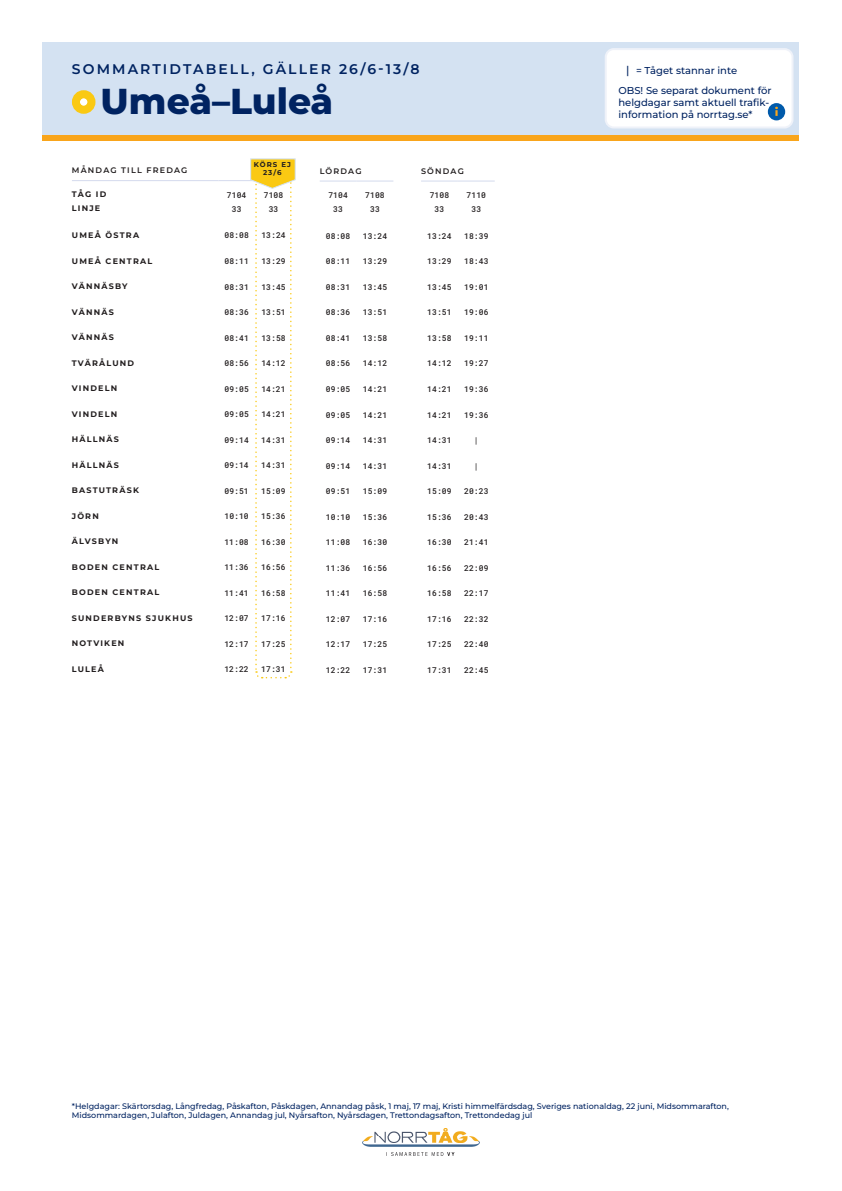
<style>
.page{position:relative;width:842px;height:1191px;background:#fff}
.page>*{position:absolute;margin:0;border:0;box-sizing:border-box;transform-origin:0 0}
.t1{font:100 36px "Montserrat";color:#002361}
.t2{font:100 14px "Montserrat";letter-spacing:.15em;color:#002361}
.t3{font:500 10px/12px "Montserrat";color:#002361}
.t4{font:500 8px "Roboto Mono";letter-spacing:.01em;color:#231f20}
.t5{font:500 8px/9.6px "Montserrat";color:#002361}
.t6{font:100 8px "Montserrat";letter-spacing:.15em;color:#231f20}
.t7{font:100 7px/8.2px "Montserrat";letter-spacing:.15em;color:#231f20;text-align:center}
.s1{font-size:11px}
</style>
<div class="page">
<div style="left:43px;top:43px;width:756px;height:92px;background:#d4e2f2"></div>
<div style="left:43px;top:135px;width:756px;height:6px;background:#f9a51b"></div>
<img style="left:363px;top:1128px;width:116px;height:27px">
<hr style="left:72px;top:180px;width:146px;height:1px;background:#d4daed">
<hr style="left:218px;top:180px;width:37px;height:1px;background:#d4daed">
<hr style="left:320px;top:180px;width:37px;height:1px;background:#d4daed">
<hr style="left:357px;top:180px;width:36px;height:1px;background:#d4daed">
<hr style="left:421px;top:180px;width:37px;height:1px;background:#d4daed">
<hr style="left:458px;top:180px;width:37px;height:1px;background:#d4daed">
<div style="left:76px;top:94px;width:15px;height:16px;background:#fff;border-radius:50%"></div>
<div style="left:72px;top:90px;width:23px;height:24px;border:8px solid #fac913;border-radius:50%"></div>
<div style="left:606px;top:49px;width:186px;height:78px;background:#fff;border-radius:8px"></div>
<div style="left:605px;top:48px;width:188px;height:80px;border:2px solid #eff2f9;border-radius:8px"></div>
<div style="left:768px;top:103px;width:17px;height:17px;background:#015aaa;border-radius:50%"></div>
<svg style="left:775px;top:107px;width:3px;height:9px"></svg>
<svg style="left:250px;top:158px;width:46px;height:521px"></svg>
<h2 class="t2" style="left:72px;top:60px;width:349px">SOMMARTIDTABELL, GÄLLER 26/6-13/8</h2>
<h1 class="t1" style="left:101px;top:77px;width:234px">Umeå–Luleå</h1>
<p class="t7" style="left:254px;top:160px;width:39px">KÖRS EJ<br>23/6</p>
<p class="t6" style="left:72px;top:165px;width:117px">MÅNDAG TILL FREDAG</p>
<p class="t6" style="left:72px;top:189px;width:36px">TÅG ID</p>
<p class="t4" style="left:227px;top:189px;width:21px">7104</p>
<p class="t4" style="left:264px;top:189px;width:21px">7108</p>
<p class="t6" style="left:72px;top:203px;width:30px">LINJE</p>
<p class="t4" style="left:232px;top:203px;width:11px">33</p>
<p class="t4" style="left:269px;top:203px;width:11px">33</p>
<p class="t6" style="left:72px;top:230px;width:69px">UMEÅ ÖSTRA</p>
<p class="t4" style="left:225px;top:230px;width:26px">08:08</p>
<p class="t4" style="left:261px;top:230px;width:26px">13:24</p>
<p class="t6" style="left:72px;top:255px;width:82px">UMEÅ CENTRAL</p>
<p class="t4" style="left:225px;top:255px;width:26px">08:11</p>
<p class="t4" style="left:261px;top:255px;width:26px">13:29</p>
<p class="t6" style="left:72px;top:281px;width:57px">VÄNNÄSBY</p>
<p class="t4" style="left:224px;top:281px;width:26px">08:31</p>
<p class="t4" style="left:261px;top:281px;width:26px">13:45</p>
<p class="t6" style="left:72px;top:306px;width:43px">VÄNNÄS</p>
<p class="t4" style="left:224px;top:306px;width:26px">08:36</p>
<p class="t4" style="left:261px;top:306px;width:26px">13:51</p>
<p class="t6" style="left:72px;top:332px;width:43px">VÄNNÄS</p>
<p class="t4" style="left:224px;top:332px;width:26px">08:41</p>
<p class="t4" style="left:261px;top:332px;width:26px">13:58</p>
<p class="t6" style="left:72px;top:357px;width:64px">TVÄRÅLUND</p>
<p class="t4" style="left:224px;top:357px;width:26px">08:56</p>
<p class="t4" style="left:261px;top:357px;width:26px">14:12</p>
<p class="t6" style="left:72px;top:383px;width:47px">VINDELN</p>
<p class="t4" style="left:224px;top:383px;width:26px">09:05</p>
<p class="t4" style="left:261px;top:383px;width:26px">14:21</p>
<p class="t6" style="left:72px;top:408px;width:47px">VINDELN</p>
<p class="t4" style="left:224px;top:409px;width:26px">09:05</p>
<p class="t4" style="left:261px;top:409px;width:26px">14:21</p>
<p class="t6" style="left:72px;top:434px;width:49px">HÄLLNÄS</p>
<p class="t4" style="left:224px;top:434px;width:26px">09:14</p>
<p class="t4" style="left:261px;top:434px;width:26px">14:31</p>
<p class="t6" style="left:72px;top:459px;width:49px">HÄLLNÄS</p>
<p class="t4" style="left:224px;top:460px;width:26px">09:14</p>
<p class="t4" style="left:261px;top:460px;width:26px">14:31</p>
<p class="t6" style="left:72px;top:485px;width:69px">BASTUTRÄSK</p>
<p class="t4" style="left:224px;top:485px;width:26px">09:51</p>
<p class="t4" style="left:261px;top:485px;width:26px">15:09</p>
<p class="t6" style="left:72px;top:511px;width:29px">JÖRN</p>
<p class="t4" style="left:224px;top:511px;width:26px">10:10</p>
<p class="t4" style="left:261px;top:511px;width:26px">15:36</p>
<p class="t6" style="left:72px;top:536px;width:48px">ÄLVSBYN</p>
<p class="t4" style="left:224px;top:536px;width:26px">11:08</p>
<p class="t4" style="left:261px;top:536px;width:26px">16:30</p>
<p class="t6" style="left:72px;top:562px;width:89px">BODEN CENTRAL</p>
<p class="t4" style="left:224px;top:562px;width:26px">11:36</p>
<p class="t4" style="left:261px;top:562px;width:26px">16:56</p>
<p class="t6" style="left:72px;top:587px;width:89px">BODEN CENTRAL</p>
<p class="t4" style="left:224px;top:587px;width:26px">11:41</p>
<p class="t4" style="left:261px;top:587px;width:26px">16:58</p>
<p class="t6" style="left:72px;top:613px;width:122px">SUNDERBYNS SJUKHUS</p>
<p class="t4" style="left:224px;top:613px;width:26px">12:07</p>
<p class="t4" style="left:261px;top:613px;width:26px">17:16</p>
<p class="t6" style="left:72px;top:638px;width:54px">NOTVIKEN</p>
<p class="t4" style="left:224px;top:638px;width:26px">12:17</p>
<p class="t4" style="left:261px;top:638px;width:26px">17:25</p>
<p class="t6" style="left:72px;top:664px;width:34px">LULEÅ</p>
<p class="t4" style="left:224px;top:664px;width:26px">12:22</p>
<p class="t4" style="left:261px;top:664px;width:26px">17:31</p>
<p class="t6" style="left:320px;top:165px;width:43px">LÖRDAG</p>
<p class="t4" style="left:328px;top:189px;width:21px">7104</p>
<p class="t4" style="left:365px;top:189px;width:21px">7108</p>
<p class="t4" style="left:333px;top:204px;width:11px">33</p>
<p class="t4" style="left:370px;top:204px;width:11px">33</p>
<p class="t4" style="left:326px;top:230px;width:26px">08:08</p>
<p class="t4" style="left:363px;top:230px;width:26px">13:24</p>
<p class="t4" style="left:326px;top:256px;width:26px">08:11</p>
<p class="t4" style="left:363px;top:256px;width:26px">13:29</p>
<p class="t4" style="left:326px;top:281px;width:26px">08:31</p>
<p class="t4" style="left:363px;top:281px;width:26px">13:45</p>
<p class="t4" style="left:326px;top:307px;width:26px">08:36</p>
<p class="t4" style="left:363px;top:307px;width:26px">13:51</p>
<p class="t4" style="left:326px;top:332px;width:26px">08:41</p>
<p class="t4" style="left:363px;top:332px;width:26px">13:58</p>
<p class="t4" style="left:326px;top:358px;width:26px">08:56</p>
<p class="t4" style="left:363px;top:358px;width:26px">14:12</p>
<p class="t4" style="left:326px;top:383px;width:26px">09:05</p>
<p class="t4" style="left:363px;top:383px;width:26px">14:21</p>
<p class="t4" style="left:326px;top:409px;width:26px">09:05</p>
<p class="t4" style="left:363px;top:409px;width:26px">14:21</p>
<p class="t4" style="left:326px;top:434px;width:26px">09:14</p>
<p class="t4" style="left:363px;top:434px;width:26px">14:31</p>
<p class="t4" style="left:326px;top:460px;width:26px">09:14</p>
<p class="t4" style="left:363px;top:460px;width:26px">14:31</p>
<p class="t4" style="left:326px;top:485px;width:26px">09:51</p>
<p class="t4" style="left:363px;top:485px;width:26px">15:09</p>
<p class="t4" style="left:326px;top:511px;width:26px">10:10</p>
<p class="t4" style="left:363px;top:511px;width:26px">15:36</p>
<p class="t4" style="left:326px;top:536px;width:26px">11:08</p>
<p class="t4" style="left:363px;top:536px;width:26px">16:30</p>
<p class="t4" style="left:326px;top:562px;width:26px">11:36</p>
<p class="t4" style="left:363px;top:562px;width:26px">16:56</p>
<p class="t4" style="left:326px;top:588px;width:26px">11:41</p>
<p class="t4" style="left:363px;top:588px;width:26px">16:58</p>
<p class="t4" style="left:326px;top:613px;width:26px">12:07</p>
<p class="t4" style="left:363px;top:613px;width:26px">17:16</p>
<p class="t4" style="left:326px;top:639px;width:26px">12:17</p>
<p class="t4" style="left:363px;top:639px;width:26px">17:25</p>
<p class="t4" style="left:326px;top:664px;width:26px">12:22</p>
<p class="t4" style="left:363px;top:664px;width:26px">17:31</p>
<p class="t6" style="left:421px;top:165px;width:44px">SÖNDAG</p>
<p class="t4" style="left:430px;top:189px;width:21px">7108</p>
<p class="t4" style="left:467px;top:189px;width:21px">7110</p>
<p class="t4" style="left:435px;top:204px;width:11px">33</p>
<p class="t4" style="left:471px;top:204px;width:11px">33</p>
<p class="t4" style="left:427px;top:230px;width:26px">13:24</p>
<p class="t4" style="left:464px;top:230px;width:26px">18:39</p>
<p class="t4" style="left:427px;top:256px;width:26px">13:29</p>
<p class="t4" style="left:464px;top:256px;width:26px">18:43</p>
<p class="t4" style="left:427px;top:281px;width:26px">13:45</p>
<p class="t4" style="left:464px;top:281px;width:26px">19:01</p>
<p class="t4" style="left:427px;top:307px;width:26px">13:51</p>
<p class="t4" style="left:464px;top:307px;width:26px">19:06</p>
<p class="t4" style="left:427px;top:332px;width:26px">13:58</p>
<p class="t4" style="left:464px;top:332px;width:26px">19:11</p>
<p class="t4" style="left:427px;top:358px;width:26px">14:12</p>
<p class="t4" style="left:464px;top:358px;width:26px">19:27</p>
<p class="t4" style="left:427px;top:383px;width:26px">14:21</p>
<p class="t4" style="left:464px;top:383px;width:26px">19:36</p>
<p class="t4" style="left:427px;top:409px;width:26px">14:21</p>
<p class="t4" style="left:464px;top:409px;width:26px">19:36</p>
<p class="t4" style="left:427px;top:434px;width:26px">14:31</p>
<p class="t4" style="left:474px;top:434px;width:6px">|</p>
<p class="t4" style="left:427px;top:460px;width:26px">14:31</p>
<p class="t4" style="left:474px;top:460px;width:6px">|</p>
<p class="t4" style="left:427px;top:485px;width:26px">15:09</p>
<p class="t4" style="left:464px;top:485px;width:26px">20:23</p>
<p class="t4" style="left:427px;top:511px;width:26px">15:36</p>
<p class="t4" style="left:464px;top:511px;width:26px">20:43</p>
<p class="t4" style="left:427px;top:536px;width:26px">16:30</p>
<p class="t4" style="left:464px;top:536px;width:26px">21:41</p>
<p class="t4" style="left:427px;top:562px;width:26px">16:56</p>
<p class="t4" style="left:464px;top:562px;width:26px">22:09</p>
<p class="t4" style="left:427px;top:588px;width:26px">16:58</p>
<p class="t4" style="left:464px;top:588px;width:26px">22:17</p>
<p class="t4" style="left:427px;top:613px;width:26px">17:16</p>
<p class="t4" style="left:464px;top:613px;width:26px">22:32</p>
<p class="t4" style="left:427px;top:639px;width:26px">17:25</p>
<p class="t4" style="left:464px;top:639px;width:26px">22:40</p>
<p class="t4" style="left:427px;top:664px;width:26px">17:31</p>
<p class="t4" style="left:464px;top:664px;width:26px">22:45</p>
<p class="t3" style="left:626px;top:64px;width:113px"><span class="s1">|</span> = Tåget stannar inte</p>
<p class="t3" style="left:618px;top:84px;width:155px">OBS! Se separat dokument för helgdagar samt aktuell trafik&shy;information på norrtag.se*</p>
<p class="t5" style="left:72px;top:1101px;width:658px">*Helgdagar: Skärtorsdag, Långfredag, Påskafton, Påskdagen, Annandag påsk, 1 maj, 17 maj, Kristi himmelfärdsdag, Sveriges nationaldag, 22 juni, Midsommarafton,<br>Midsommardagen, Julafton, Juldagen, Annandag jul, Nyårsafton, Nyårsdagen, Trettondagsafton, Trettondedag jul</p>
</div>
